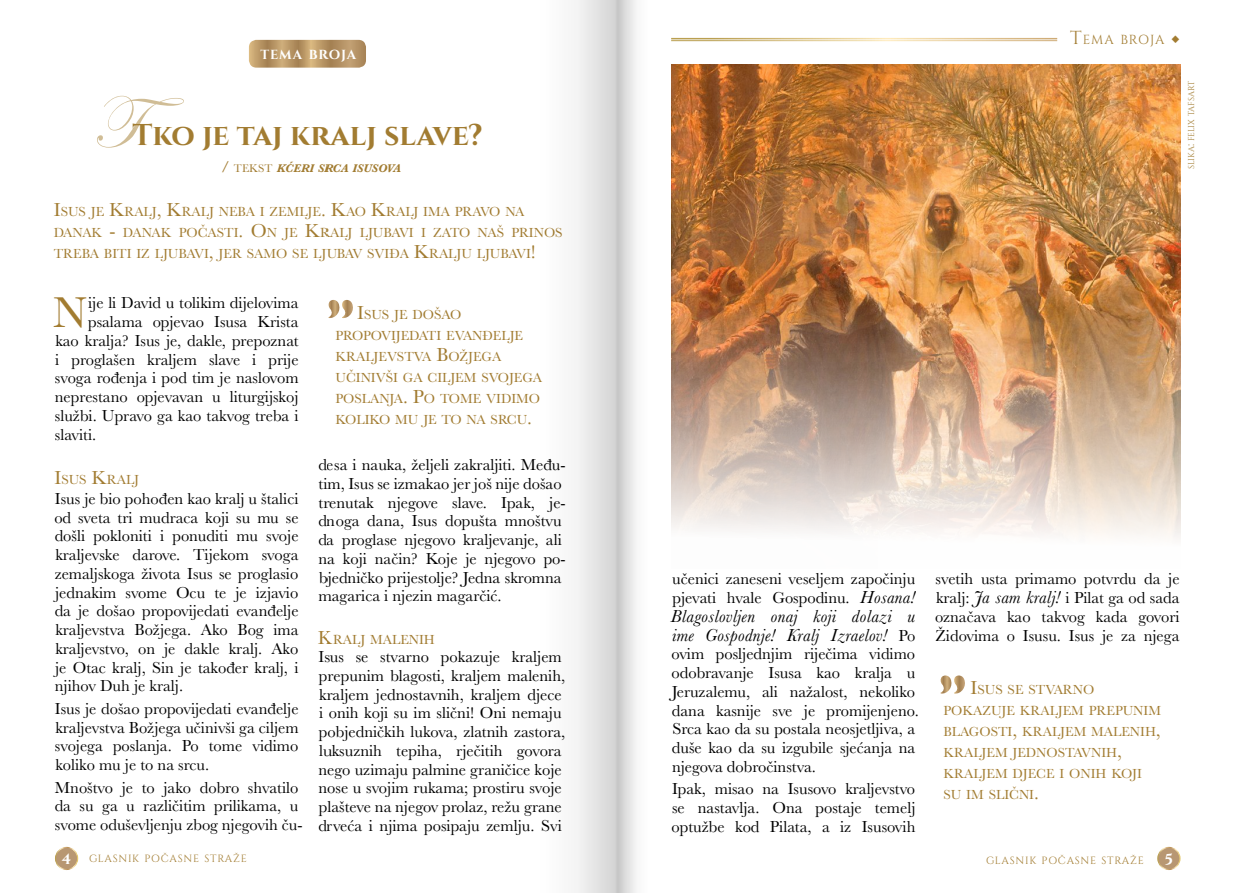
<style>
.page{position:relative;width:1234px;height:893px;background:#fff}
.page>*{position:absolute;margin:0;border:0;box-sizing:border-box;transform-origin:0 0}
.t1{font:75px "Edwardian Script ITC";color:#a27c2e}
.t2{font:44.85px "Baskerville";color:#a27c31}
.t3{font:700 30px "Cinzel";color:#a27c31}
.t4{font:italic 18px/18.8px "Baskerville";letter-spacing:.02em;color:#000}
.t5{font:16.5px/18.8px "Baskerville";color:#000}
.t6{font:700 15px "Cinzel";color:#fff}
.t7{font:13.65px/21px "Baskerville";color:#a27c31}
.t8{font:13.2px "Cinzel";letter-spacing:.07em;color:#a27c31}
.t9{font:700 13.2px "Cinzel";letter-spacing:.065em;color:#fff}
.t10{font:italic 700 11.55px "Baskerville";color:#a27c31}
.t11{font:10.5px "Cinzel";letter-spacing:.07em;color:#a27c31}
.t12{font:8.4px "Cinzel";letter-spacing:-.005em;color:#a27c31}
.s1{font-weight:400;font-style:normal;font-size:16.5px}
.s2{font-weight:400;font-style:normal}
.s3{font-size:19.5px}
.s4{font-weight:700;font-size:15px;color:#fff}
.s5{font-size:18.75px}
.s6{font-family:"Minion Pro";font-size:18.75px}
.s7{font-size:12px}
.s8{font-style:italic;font-size:18px}
.s9{font-style:normal;font-size:16.5px}
</style>
<div class="page">
<img style="left:877px;top:64px;width:302px;height:475px">
<div style="left:1157px;top:847px;width:22px;height:22px;background:#b89772;border-radius:50%"></div>
<div style="left:1156px;top:847px;width:24px;height:23px;border:1px solid #fff;border-radius:50%"></div>
<div style="left:55px;top:847px;width:23px;height:22px;background:#b89772;border-radius:50%"></div>
<div style="left:55px;top:847px;width:23px;height:23px;border:1px solid #fff;border-radius:50%"></div>
<svg style="left:940px;top:675px;width:25px;height:19px"></svg>
<svg style="left:249px;top:40px;width:80px;height:28px;background:#bd9c6b"></svg>
<img style="left:329px;top:1px;width:548px;height:892px">
<p class="t9" style="left:260px;top:47px;width:97px">TEMA BROJA</p>
<h1 class="t1" style="left:91px;top:82px;width:94px">T</h1>
<h3 class="t3" style="left:132px;top:116px;width:352px">Tko je taj kralj slave?</h3>
<p class="t10" style="left:221px;top:161px;width:181px"><span class="s1">/</span> <span class="s2">TEKST</span> KĆERI SRCA ISUSOVA</p>
<p class="t7" style="left:54px;top:201px;width:510px"><span class="s3">I</span>SUS JE <span class="s3">K</span>RALJ<span class="s3">, K</span>RALJ NEBA I ZEMLJE<span class="s3">. K</span>AO <span class="s3">K</span>RALJ IMA PRAVO NA<br>DANAK <span class="s3">-</span> DANAK POČASTI<span class="s3">. O</span>N JE <span class="s3">K</span>RALJ LJUBAVI I ZATO NAŠ PRINOS<br>TREBA BITI IZ LJUBAVI<span class="s3">,</span> JER SAMO SE LJUBAV SVIĐA <span class="s3">K</span>RALJU LJUBAVI<span class="s3">!</span></p>
<h2 class="t2" style="left:53px;top:284px;width:35px">N</h2>
<p class="t5" style="left:88px;top:294px;width:212px">ije li David u tolikim dijelovima</p>
<p class="t5" style="left:88px;top:313px;width:212px">psalama opjevao Isusa Krista</p>
<p class="t5" style="left:55px;top:331px;width:245px">kao kralja? Isus je, dakle, prepoznat</p>
<p class="t5" style="left:55px;top:350px;width:245px">i proglašen kraljem slave i prije</p>
<p class="t5" style="left:55px;top:369px;width:245px">svoga rođenja i pod tim je naslovom</p>
<p class="t5" style="left:55px;top:388px;width:245px">neprestano opjevavan u liturgijskoj</p>
<p class="t5" style="left:55px;top:406px;width:245px">službi. Upravo ga kao takvog treba i</p>
<p class="t5" style="left:55px;top:425px;width:43px">slaviti.</p>
<p class="t7" style="left:54px;top:469px;width:86px"><span class="s3">I</span>SUS <span class="s3">K</span>RALJ</p>
<p class="t5" style="left:54px;top:489px;width:246px;text-align:justify">Isus je bio pohođen kao kralj u štalici od sveta tri mudraca koji su mu se došli pokloniti i ponuditi mu svoje kraljevske darove. Tijekom svoga zemaljskoga života Isus se proglasio jednakim svome Ocu te je izjavio da je došao propovijedati evanđelje kraljevstva Božjega. Ako Bog ima kraljevstvo, on je dakle kralj. Ako je Otac kralj, Sin je također kralj, i njihov Duh je kralj.</p>
<p class="t5" style="left:55px;top:699px;width:245px;text-align:justify">Isus je došao propovijedati evanđelje kraljevstva Božjega učinivši ga ciljem svojega poslanja. Po tome vidimo koliko mu je to na srcu.</p>
<p class="t5" style="left:55px;top:778px;width:249px">Mnoštvo je to jako dobro shvatilo da su ga u različitim prilikama, u svome oduševljenju zbog njegovih ču-</p>
<p class="t11" style="left:62px;top:853px;width:186px"><span class="s4">4</span> GLASNIK POČASNE STRAŽE</p>
<p class="t7" style="left:335px;top:304px;width:208px;text-indent:22px"><span class="s3">I</span>SUS JE DOŠAO<br>PROPOVIJEDATI EVANĐELJE<br>KRALJEVSTVA <span class="s3">B</span>OŽJEGA<br>UČINIVŠI GA CILJEM SVOJEGA<br>POSLANJA<span class="s3">. P</span>O TOME VIDIMO<br>KOLIKO MU JE TO NA SRCU<span class="s3">.</span></p>
<p class="t5" style="left:318px;top:456px;width:249px">desa i nauka, željeli zakraljiti. Među&shy;tim, Isus se izmakao jer još nije došao trenutak njegove slave. Ipak, je&shy;dnoga dana, Isus dopušta mnoštvu da proglase njegovo kraljevanje, ali na koji način? Koje je njegovo po&shy;bjedničko prijestolje? Jedna skromna magarica i njezin magarčić.</p>
<p class="t7" style="left:318px;top:629px;width:119px"><span class="s3">K</span>RALJ MALENIH</p>
<p class="t5" style="left:318px;top:648px;width:248px">Isus se stvarno pokazuje kraljem prepunim blagosti, kraljem malenih, kraljem jednostavnih, kraljem djece i onih koji su im slični! Oni nemaju pobjedničkih lukova, zlatnih zastora, luksuznih tepiha, rječitih govora nego uzimaju palmine graničice koje nose u svojim rukama; prostiru svoje plašteve na njegov prolaz, režu grane drveća i njima posipaju zemlju. Svi</p>
<p class="t8" style="left:1069px;top:32px;width:111px"><span class="s5">T</span>EMA BROJA <span class="s6">◆</span></p>
<p class="t12" style="left:1185px;top:169px;width:90px;rotate:-90deg">SLIKA<span class="s7">:</span> FELIX TAFSART</p>
<p class="t5" style="left:672px;top:570px;width:244px">učenici zaneseni veseljem započinju pjevati hvale Gospodinu. <span class="s8">Hosana!</span></p>
<p class="t4" style="left:670px;top:607px;width:246px">Blagoslovljen onaj koji dolazi u ime Gospodnje! Kralj Izraelov! <span class="s9">Po</span></p>
<p class="t5" style="left:671px;top:645px;width:249px">ovim posljednjim riječima vidimo odobravanje Isusa kao kralja u Jeruzalemu, ali nažalost, nekoliko dana kasnije sve je promijenjeno.<br>Srca kao da su postala neosjetljiva, a duše kao da su izgubile sjećanja na njegova dobročinstva.</p>
<p class="t5" style="left:671px;top:780px;width:245px;text-align:justify">Ipak, misao na Isusovo kraljevstvo se nastavlja. Ona postaje temelj optužbe kod Pilata, a iz Isusovih</p>
<p class="t5" style="left:934px;top:570px;width:246px;text-align:justify">svetih usta primamo potvrdu da je kralj: <span class="s8">Ja sam kralj!</span> i Pilat ga od sada označava kao takvog kada govori Židovima o Isusu. Isus je za njega</p>
<p class="t7" style="left:943px;top:679px;width:219px;text-indent:27px"><span class="s3">I</span>SUS SE STVARNO<br>POKAZUJE KRALJEM PREPUNIM<br>BLAGOSTI<span class="s3">,</span> KRALJEM MALENIH<span class="s3">,<br></span>KRALJEM JEDNOSTAVNIH<span class="s3">,<br></span>KRALJEM DJECE I ONIH KOJI<br>SU IM SLIČNI<span class="s3">.</span></p>
<p class="t11" style="left:985px;top:854px;width:159px">GLASNIK POČASNE STRAŽE</p>
<p class="t6" style="left:1164px;top:849px;width:10px">5</p>
</div>
